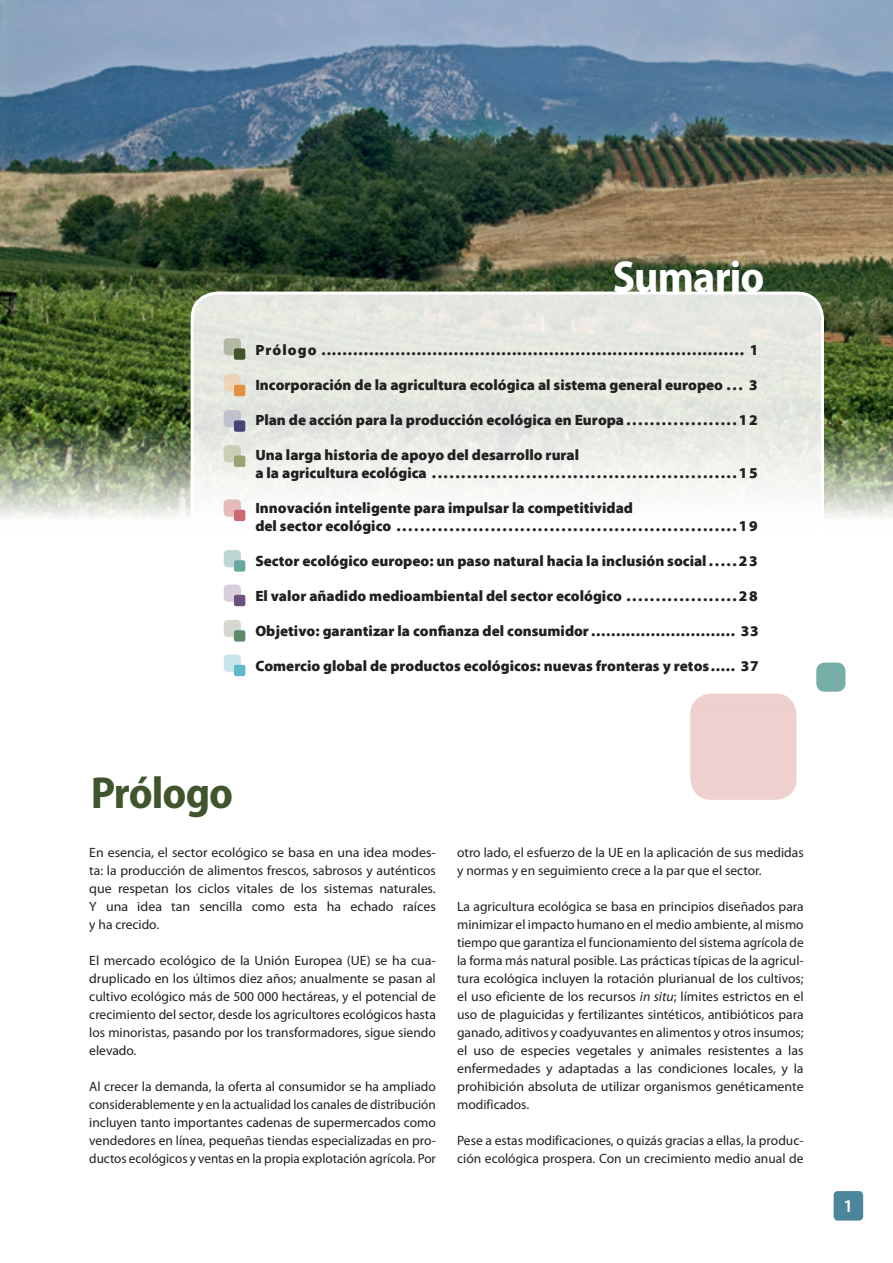
<style>
.page{position:relative;width:893px;height:1263px;background:#fff}
.page>*{position:absolute;margin:0;border:0;box-sizing:border-box;transform-origin:0 0}
.t1{font:700 semi-condensed 45px "Myriad Pro";letter-spacing:-.02em;color:#40552d}
.t2{font:700 semi-condensed 45px "Myriad Pro";letter-spacing:-.02em;color:#fff}
.t3{font:600 18px "Myriad Pro";color:#fff}
.section{font:900 15px/18px "Myriad Pro";color:#231f20}
.section-2{font:900 15px "Myriad Pro";letter-spacing:.07em;color:#231f20}
._03_Body_other_lanug{font:13.5px/18px "Myriad Pro";color:#231f20;text-align:justify}
.s1{font-style:italic}
</style>
<div class="page">
<div style="left:834px;top:1191px;width:29px;height:29px;background:#4b869c;border-radius:4px"></div>
<img style="left:0;top:0;width:893px;height:518px">
<div style="left:192px;top:293px;width:630px;height:413px;background:linear-gradient(to bottom,#e0e4db,#fff);border-radius:26px"></div>
<div style="left:191px;top:292px;width:633px;height:415px;border:3px solid #fff;border-radius:26px"></div>
<div style="left:816px;top:662px;width:29px;height:30px;background:#76aea8;border-radius:9px"></div>
<div style="left:224px;top:374px;width:17px;height:18px;background:#edd4b8;border-radius:4px"></div>
<div style="left:234px;top:385px;width:11px;height:11px;background:#e19141;border-radius:2px"></div>
<div style="left:224px;top:338px;width:17px;height:17px;background:#b4b8a7;border-radius:4px"></div>
<div style="left:234px;top:348px;width:11px;height:12px;background:#40552d;border-radius:2px"></div>
<div style="left:224px;top:410px;width:17px;height:17px;background:#c1c1ce;border-radius:4px"></div>
<div style="left:234px;top:420px;width:11px;height:12px;background:#454476;border-radius:2px"></div>
<div style="left:224px;top:445px;width:17px;height:17px;background:#cccdb6;border-radius:4px"></div>
<div style="left:234px;top:455px;width:11px;height:12px;background:#9aa171;border-radius:2px"></div>
<div style="left:224px;top:499px;width:17px;height:18px;background:#e6bbbd;border-radius:4px"></div>
<div style="left:234px;top:510px;width:11px;height:11px;background:#cc6974;border-radius:2px"></div>
<div style="left:224px;top:550px;width:17px;height:17px;background:#bdd6d3;border-radius:4px"></div>
<div style="left:234px;top:560px;width:11px;height:12px;background:#68a79f;border-radius:2px"></div>
<div style="left:224px;top:654px;width:17px;height:18px;background:#c9e4eb;border-radius:4px"></div>
<div style="left:234px;top:665px;width:11px;height:11px;background:#5fb8c9;border-radius:2px"></div>
<div style="left:224px;top:620px;width:17px;height:17px;background:#d3d9d1;border-radius:4px"></div>
<div style="left:234px;top:630px;width:11px;height:12px;background:#608967;border-radius:2px"></div>
<div style="left:224px;top:584px;width:17px;height:18px;background:#d7cfdb;border-radius:4px"></div>
<div style="left:234px;top:595px;width:11px;height:11px;background:#6e517a;border-radius:2px"></div>
<div style="left:690px;top:693px;width:106px;height:107px;background:#eed0cf;border-radius:21px"></div>
<p class="t2" style="left:613px;top:252px;width:153px">Sumario</p>
<p class="section-2" style="left:255px;top:341px;width:504px">Prólogo ................................................................................ 1</p>
<p class="section" style="left:255px;top:376px;width:504px">Incorporación de la agricultura ecológica al sistema general europeo ... 3</p>
<p class="section" style="left:255px;top:411px;width:504px">Plan de acción para la producción ecológica en Europa ................... 12</p>
<p class="section" style="left:255px;top:446px;width:504px">Una larga historia de apoyo del desarrollo rural<br>a la agricultura ecológica ....................................................15</p>
<p class="section" style="left:255px;top:499px;width:504px">Innovación inteligente para impulsar la competitividad<br>del sector ecológico ..........................................................19</p>
<p class="section" style="left:255px;top:552px;width:504px">Sector ecológico europeo: un paso natural hacia la inclusión social ..... 23</p>
<p class="section" style="left:255px;top:587px;width:504px">El valor añadido medioambiental del sector ecológico ................... 28</p>
<p class="section" style="left:255px;top:622px;width:505px">Objetivo: garantizar la confianza del consumidor ............................. 33</p>
<p class="section" style="left:255px;top:657px;width:505px">Comercio global de productos ecológicos: nuevas fronteras y retos..... 37</p>
<p class="t1" style="left:91px;top:767px;width:144px">Prólogo</p>
<p class="_03_Body_other_lanug" style="left:89px;top:844px;width:348px">En esencia, el sector ecológico se basa en una idea modes&shy;ta: la producción de alimentos frescos, sabrosos y auténticos que respetan los ciclos vitales de los sistemas naturales.<br>Y una idea tan sencilla como esta ha echado raíces y ha crecido.</p>
<p class="_03_Body_other_lanug" style="left:89px;top:952px;width:348px">El mercado ecológico de la Unión Europea (UE) se ha cua&shy;druplicado en los últimos diez años; anualmente se pasan al cultivo ecológico más de 500 000 hectáreas, y el potencial de crecimiento del sector, desde los agricultores ecológicos hasta los minoristas, pasando por los transformadores, sigue siendo elevado.</p>
<p class="_03_Body_other_lanug" style="left:89px;top:1078px;width:348px">Al crecer la demanda, la oferta al consumidor se ha ampliado considerablemente y en la actualidad los canales de distribución incluyen tanto importantes cadenas de supermercados como vendedores en línea, pequeñas tiendas especializadas en pro&shy;ductos ecológicos y ventas en la propia explotación agrícola. Por</p>
<p class="_03_Body_other_lanug" style="left:457px;top:844px;width:348px">otro lado, el esfuerzo de la UE en la aplicación de sus medidas y normas y en seguimiento crece a la par que el sector.</p>
<p class="_03_Body_other_lanug" style="left:457px;top:898px;width:348px">La agricultura ecológica se basa en principios diseñados para minimizar el impacto humano en el medio ambiente, al mismo tiempo que garantiza el funcionamiento del sistema agrícola de la forma más natural posible. Las prácticas típicas de la agricul&shy;tura ecológica incluyen la rotación plurianual de los cultivos; el uso eficiente de los recursos <span class="s1">in situ</span>; límites estrictos en el uso de plaguicidas y fertilizantes sintéticos, antibióticos para ganado, aditivos y coadyuvantes en alimentos y otros insumos; el uso de especies vegetales y animales resistentes a las enfermedades y adaptadas a las condiciones locales, y la prohibición absoluta de utilizar organismos genéticamente modificados.</p>
<p class="_03_Body_other_lanug" style="left:457px;top:1132px;width:348px">Pese a estas modificaciones, o quizás gracias a ellas, la produc&shy;ción ecológica prospera. Con un crecimiento medio anual de</p>
<p class="t3" style="left:843px;top:1196px;width:11px">1</p>
</div>
